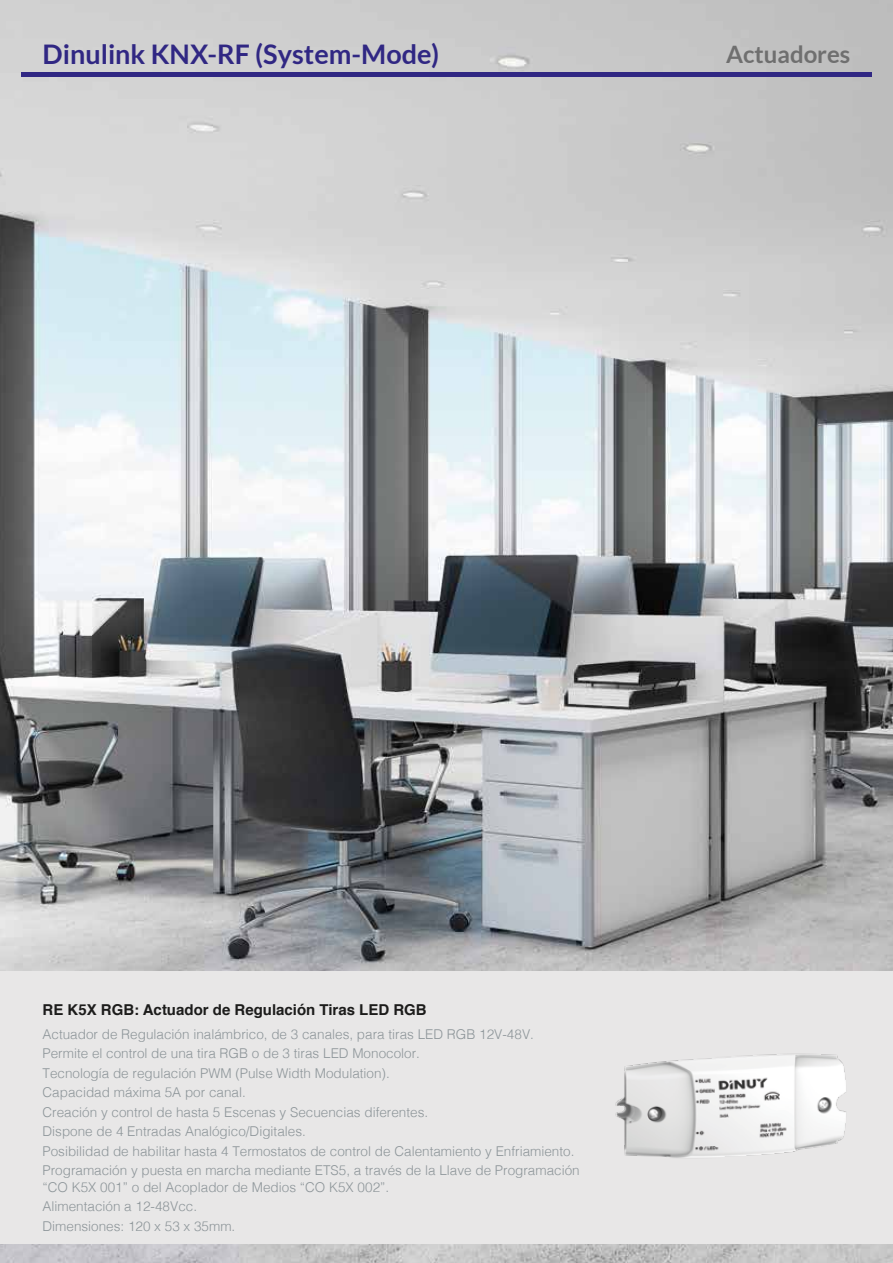
<style>
.page{position:relative;width:893px;height:1263px;background:#fff}
.page>*{position:absolute;margin:0;border:0;box-sizing:border-box;transform-origin:0 0}
.t1{font:700 27px "Lato";color:#302783}
.t2{font:700 24px "Lato";color:#6f6f6f}
.t3{font:700 15px "Helvetica";color:#1c1c1b}
.t4{font:300 13.5px/19.5px "Helvetica";color:#8d9599}
</style>
<div class="page">
<img style="left:0;top:0;width:893px;height:1263px">
<div style="left:21px;top:72px;width:851px;height:5px;background:#302783"></div>
<div style="left:0;top:971px;width:893px;height:272px;background:#e8e7e7"></div>
<img style="left:615px;top:1053px;width:231px;height:105px">
<h1 class="t1" style="left:43px;top:38px;width:398px">Dinulink KNX-RF (System-Mode)</h1>
<h2 class="t2" style="left:726px;top:41px;width:126px">Actuadores</h2>
<p class="t3" style="left:43px;top:997px;width:386px">RE K5X RGB: Actuador de Regulación Tiras LED RGB</p>
<p class="t4" style="left:43px;top:1023px;width:539px">Actuador de Regulación inalámbrico, de 3 canales, para tiras LED RGB 12V-48V.<br>Permite el control de una tira RGB o de 3 tiras LED Monocolor.<br>Tecnología de regulación PWM (Pulse Width Modulation).<br>Capacidad máxima 5A por canal.<br>Creación y control de hasta 5 Escenas y Secuencias diferentes.<br>Dispone de 4 Entradas Analógico/Digitales.<br>Posibilidad de habilitar hasta 4 Termostatos de control de Calentamiento y Enfriamiento.<br>Programación y puesta en marcha mediante ETS5, a través de la Llave de Programación</p>
<p class="t4" style="left:43px;top:1176px;width:348px">“CO K5X 001” o del Acoplador de Medios “CO K5X 002”.<br>Alimentación a 12-48Vcc.<br>Dimensiones: 120 x 53 x 35mm.</p>
</div>
